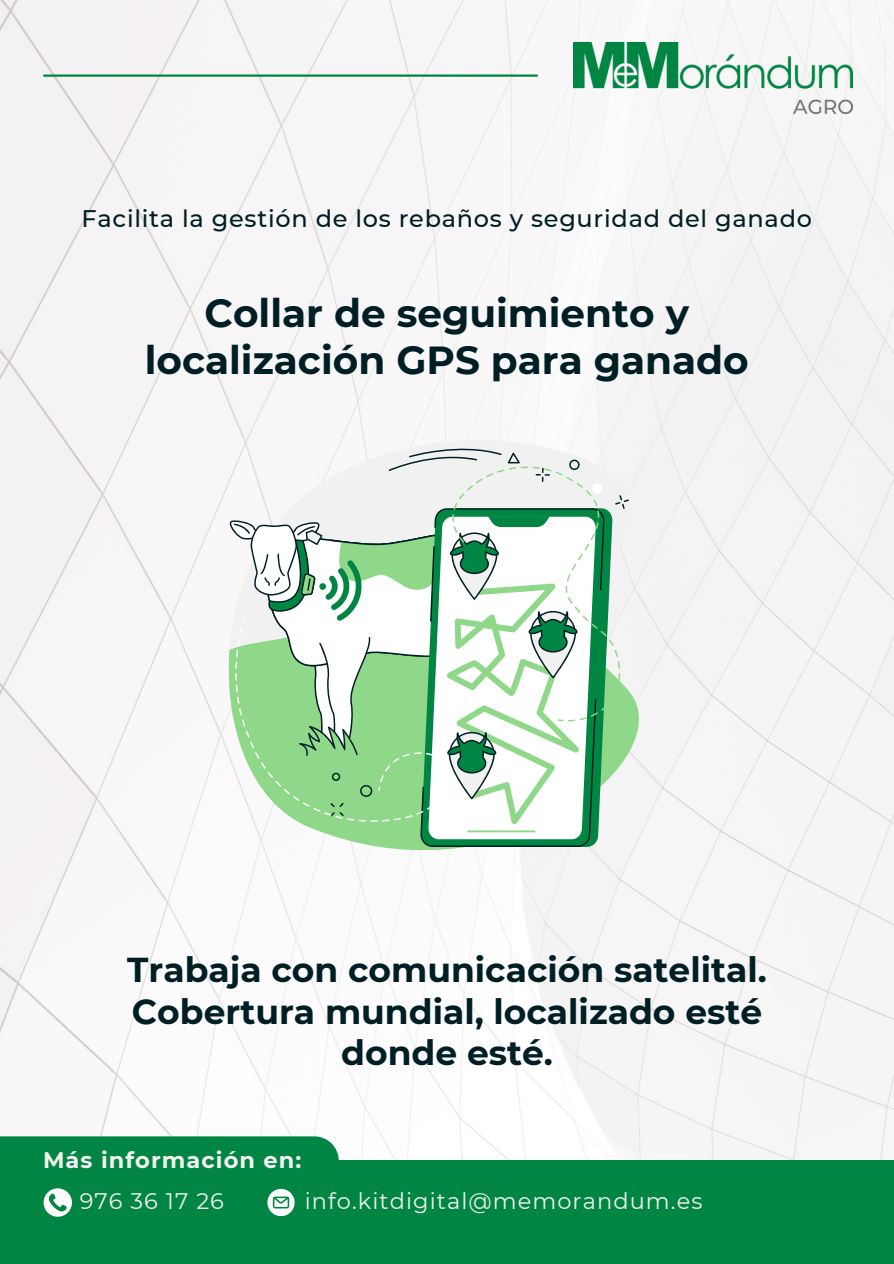
<style>
.page{position:relative;width:894px;height:1264px;background:#fff}
.page>*{position:absolute;margin:0;border:0;box-sizing:border-box;transform-origin:0 0}
.t1{font:700 39px/47.2px "Montserrat";color:#001f24;text-align:center}
.t2{font:700 34.5px/41.7px "Montserrat";color:#001f24;text-align:center}
.t3{font:500 24px "Montserrat";letter-spacing:.03em;color:#001f24}
.t4{font:22.5px "Montserrat";letter-spacing:.045em;color:#f1f1f1}
.t5{font:700 22.5px "Montserrat";letter-spacing:.045em;color:#f1f1f1}
</style>
<div class="page">
<div style="left:0;top:0;width:893px;height:1160px;background:#f7f5f5"></div>
<img style="left:573px;top:42px;width:279px;height:71px">
<hr style="left:44px;top:74px;width:493px;height:3px;background:#008642">
<svg style="left:224px;top:624px;width:446px;height:280px"></svg>
<svg style="left:229px;top:428px;width:413px;height:221px"></svg>
<svg style="left:227px;top:441px;width:402px;height:406px"></svg>
<div style="left:319px;top:583px;width:7px;height:7px;background:#008642;border-radius:3px"></div>
<div style="left:0;top:1160px;width:893px;height:103px;background:#008642"></div>
<svg style="left:0;top:1136px;width:339px;height:80px"></svg>
<p class="t3" style="left:82px;top:204px;width:731px">Facilita la gestión de los rebaños y seguridad del ganado</p>
<p class="t1" style="left:145px;top:289px;width:605px">Collar de seguimiento y localización GPS para ganado</p>
<h3 class="t2" style="left:127px;top:948px;width:641px">Trabaja con comunicación satelital.<br>Cobertura mundial, localizado esté donde esté.</h3>
<h1 class="t5" style="left:43px;top:1145px;width:260px">Más información en:</h1>
<p class="t4" style="left:80px;top:1187px;width:146px">976 36 17 26</p>
<h2 class="t4" style="left:305px;top:1187px;width:399px">info.kitdigital@memorandum.es</h2>
</div>
